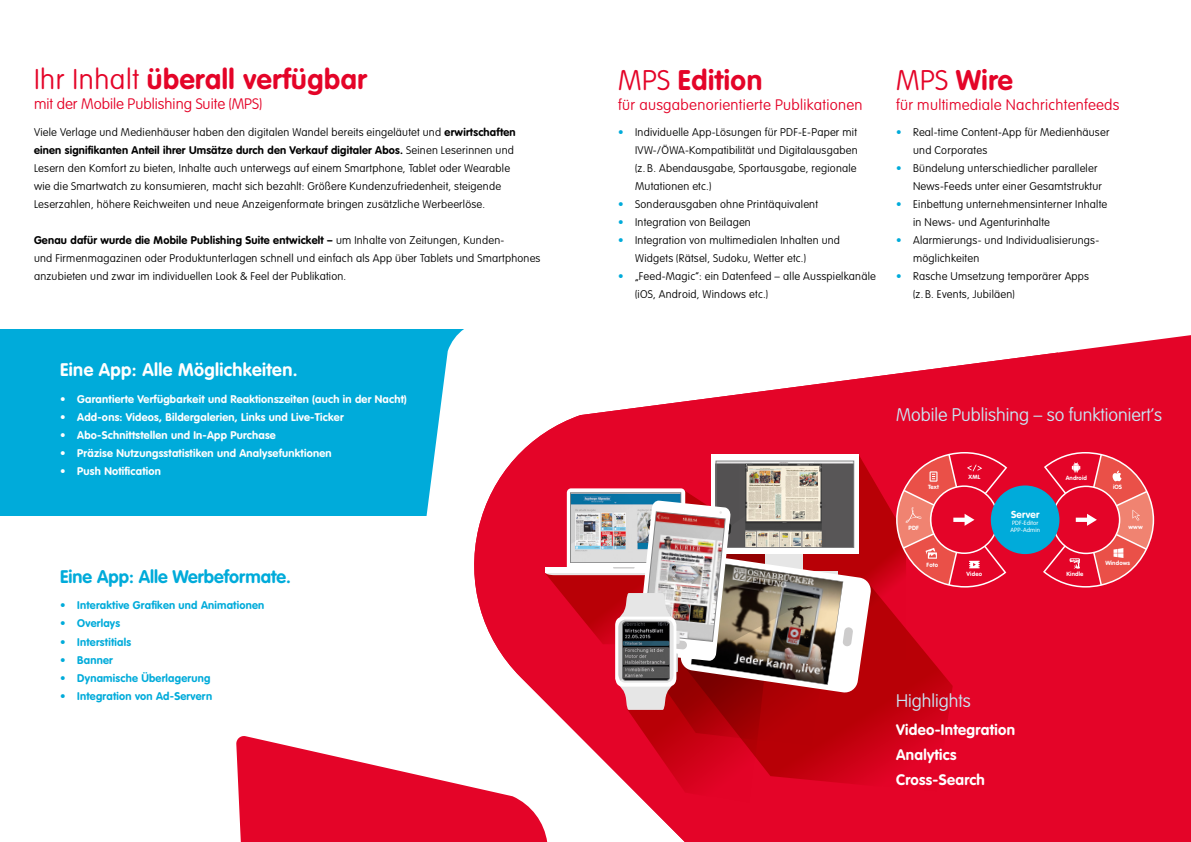
<style>
.page{position:relative;width:1191px;height:842px;background:#fff}
.page>*{position:absolute;margin:0;border:0;box-sizing:border-box;transform-origin:0 0}
.t1{font:700 28px "VAG Rounded LT";letter-spacing:.02em;color:#e40428}
.t2{font:100 18px "VAG Rounded LT";color:#c8e8f6}
.t3{font:700 18px "VAG Rounded LT";letter-spacing:.02em;color:#fff}
.t4{font:700 18px "VAG Rounded LT";color:#00abda}
.t5{font:100 15px "VAG Rounded LT";letter-spacing:.02em;color:#e40428}
.t6{font:700 15px "VAG Rounded LT";letter-spacing:.02em;color:#fff}
.t7{font:100 15px "VAG Rounded LT";color:#e40428}
.t8{font:100 11px/18px "VAG Rounded LT";letter-spacing:.02em;color:#000}
.t9{font:700 11px "VAG Rounded LT";letter-spacing:.02em;color:#fff}
.t10{font:700 11px "VAG Rounded LT";letter-spacing:.02em;color:#00abda}
.t11{font:700 10px "VAG Rounded LT";letter-spacing:.02em;color:#fff}
.t12{font:700 6px "VAG Rounded LT";letter-spacing:.02em;color:#fff}
.t13{font:300 6px "VAG Rounded LT";letter-spacing:.02em;color:#fff}
.s1{font-weight:100}
.s2{font-weight:700}
.s3{color:#00abda}
</style>
<div class="page">
<div style="left:0;top:329px;width:502px;height:186px;background:#00abda"></div>
<svg style="left:433px;top:329px;width:33px;height:132px;fill:#fff"></svg>
<svg style="left:466px;top:329px;width:725px;height:513px;fill:#e40428"></svg>
<svg style="left:471px;top:352px;width:587px;height:490px;fill:#e40428"></svg>
<svg style="left:858px;top:454px;width:36px;height:129px;background:#c90213"></svg>
<svg style="left:871px;top:583px;width:81px;height:209px;background:#cf0118"></svg>
<svg style="left:711px;top:454px;width:147px;height:7px"></svg>
<svg style="left:894px;top:450px;width:261px;height:140px;background:#cf3c53"></svg>
<svg style="left:236px;top:461px;width:635px;height:381px"></svg>
<p class="t1" style="left:34px;top:63px;width:334px"><span class="s1">Ihr Inhalt</span> überall verfügbar</p>
<p class="t7" style="left:34px;top:96px;width:229px">mit der Mobile Publishing Suite (MPS)</p>
<p class="t8" style="left:34px;top:123px;width:483px">Viele Verlage und Medienhäuser haben den digitalen Wandel bereits eingeläutet und <span class="s2">erwirtschaften einen signifikanten Anteil ihrer Umsätze durch den Verkauf digitaler Abos.</span> Seinen Leserinnen und Lesern den Komfort zu bieten, Inhalte auch unterwegs auf einem Smartphone, Tablet oder Wearable wie die Smartwatch zu konsumieren, macht sich bezahlt: Größere Kundenzufriedenheit, steigende Leserzahlen, höhere Reichweiten und neue Anzeigenformate bringen zusätzliche Werbeerlöse.</p>
<p class="t8" style="left:34px;top:231px;width:508px"><span class="s2">Genau dafür wurde die Mobile Publishing Suite entwickelt –</span> um Inhalte von Zeitungen, Kunden-<br>und Firmenmagazinen oder Produktunterlagen schnell und einfach als App über Tablets und Smartphones anzubieten und zwar im individuellen Look &amp; Feel der Publikation.</p>
<p class="t3" style="left:60px;top:359px;width:239px">Eine App: Alle Möglichkeiten.</p>
<p class="t9" style="left:60px;top:393px;width:348px">• Garantierte Verfügbarkeit und Reaktionszeiten (auch in der Nacht)</p>
<p class="t9" style="left:60px;top:411px;width:285px">• Add-ons: Videos, Bildergalerien, Links und Live-Ticker</p>
<p class="t9" style="left:60px;top:429px;width:217px">• Abo-Schnittstellen und In-App Purchase</p>
<p class="t9" style="left:60px;top:447px;width:273px">• Präzise Nutzungsstatistiken und Analysefunktionen</p>
<p class="t9" style="left:60px;top:465px;width:102px">• Push Notification</p>
<p class="t4" style="left:60px;top:566px;width:232px">Eine App: Alle Werbeformate.</p>
<p class="t10" style="left:60px;top:599px;width:206px">• Interaktive Grafiken und Animationen</p>
<p class="t10" style="left:60px;top:617px;width:61px">• Overlays</p>
<p class="t10" style="left:60px;top:635px;width:72px">• Interstitials</p>
<p class="t10" style="left:60px;top:653px;width:54px">• Banner</p>
<p class="t10" style="left:60px;top:671px;width:152px">• Dynamische Überlagerung</p>
<p class="t10" style="left:60px;top:689px;width:153px">• Integration von Ad-Servern</p>
<p class="t1" style="left:618px;top:63px;width:146px"><span class="s1">MPS</span> Edition</p>
<p class="t5" style="left:618px;top:96px;width:246px">für ausgabenorientierte Publikationen</p>
<p class="t8" style="left:635px;top:124px;width:224px;text-align:justify;text-indent:-17px"><span class="s3">•</span> Individuelle App-Lösungen für PDF-E-Paper mit IVW-/ÖWA-Kompatibilität und Digitalausgaben (z. B. Abendausgabe, Sportausgabe, regionale Mutationen etc.)</p>
<p class="t8" style="left:618px;top:196px;width:201px"><span class="s3">•</span> Sonderausgaben ohne Printäquivalent</p>
<p class="t8" style="left:618px;top:214px;width:134px"><span class="s3">•</span> Integration von Beilagen</p>
<p class="t8" style="left:635px;top:232px;width:206px;text-indent:-17px"><span class="s3">•</span> Integration von multimedialen Inhalten und<br>Widgets (Rätsel, Sudoku, Wetter etc.)</p>
<p class="t8" style="left:635px;top:268px;width:242px;text-indent:-17px"><span class="s3">•</span> „Feed-Magic“: ein Datenfeed – alle Ausspielkanäle (iOS, Android, Windows etc.)</p>
<p class="t1" style="left:896px;top:63px;width:118px"><span class="s1">MPS</span> Wire</p>
<p class="t5" style="left:896px;top:96px;width:225px">für multimediale Nachrichtenfeeds</p>
<p class="t8" style="left:913px;top:124px;width:198px;text-indent:-17px"><span class="s3">•</span> Real-time Content-App für Medienhäuser und Corporates</p>
<p class="t8" style="left:913px;top:160px;width:190px;text-indent:-17px"><span class="s3">•</span> Bündelung unterschiedlicher paralleler<br>News-Feeds unter einer Gesamtstruktur</p>
<p class="t8" style="left:913px;top:196px;width:196px;text-indent:-17px"><span class="s3">•</span> Einbettung unternehmensinterner Inhalte in News- und Agenturinhalte</p>
<p class="t8" style="left:913px;top:232px;width:187px;text-indent:-17px"><span class="s3">•</span> Alarmierungs- und Individualisierungs&shy;möglichkeiten</p>
<p class="t8" style="left:896px;top:268px;width:195px"><span class="s3">•</span> Rasche Umsetzung temporärer Apps</p>
<p class="t8" style="left:913px;top:286px;width:103px">(z. B. Events, Jubiläen)</p>
<p class="t2" style="left:896px;top:404px;width:267px">Mobile Publishing – so funktioniert‘s</p>
<p class="t12" style="left:928px;top:483px;width:12px">Text</p>
<p class="t12" style="left:908px;top:524px;width:12px">PDF</p>
<p class="t12" style="left:926px;top:561px;width:13px">Foto</p>
<p class="t12" style="left:968px;top:473px;width:13px">XML</p>
<p class="t12" style="left:1065px;top:474px;width:23px">Android</p>
<p class="t12" style="left:966px;top:570px;width:17px">Video</p>
<p class="t11" style="left:1011px;top:509px;width:30px">Server</p>
<p class="t13" style="left:1012px;top:519px;width:28px">PDF-Editor</p>
<p class="t13" style="left:1010px;top:526px;width:31px">APP-Admin</p>
<p class="t12" style="left:1066px;top:570px;width:18px">Kindle</p>
<p class="t12" style="left:1113px;top:483px;width:11px">iOS</p>
<p class="t12" style="left:1128px;top:523px;width:16px">www</p>
<p class="t12" style="left:1105px;top:559px;width:26px">Windows</p>
<p class="t2" style="left:896px;top:691px;width:76px">Highlights</p>
<p class="t6" style="left:896px;top:721px;width:120px">Video-Integration</p>
<p class="t6" style="left:896px;top:746px;width:62px">Analytics</p>
<p class="t6" style="left:896px;top:771px;width:90px">Cross-Search</p>
</div>
